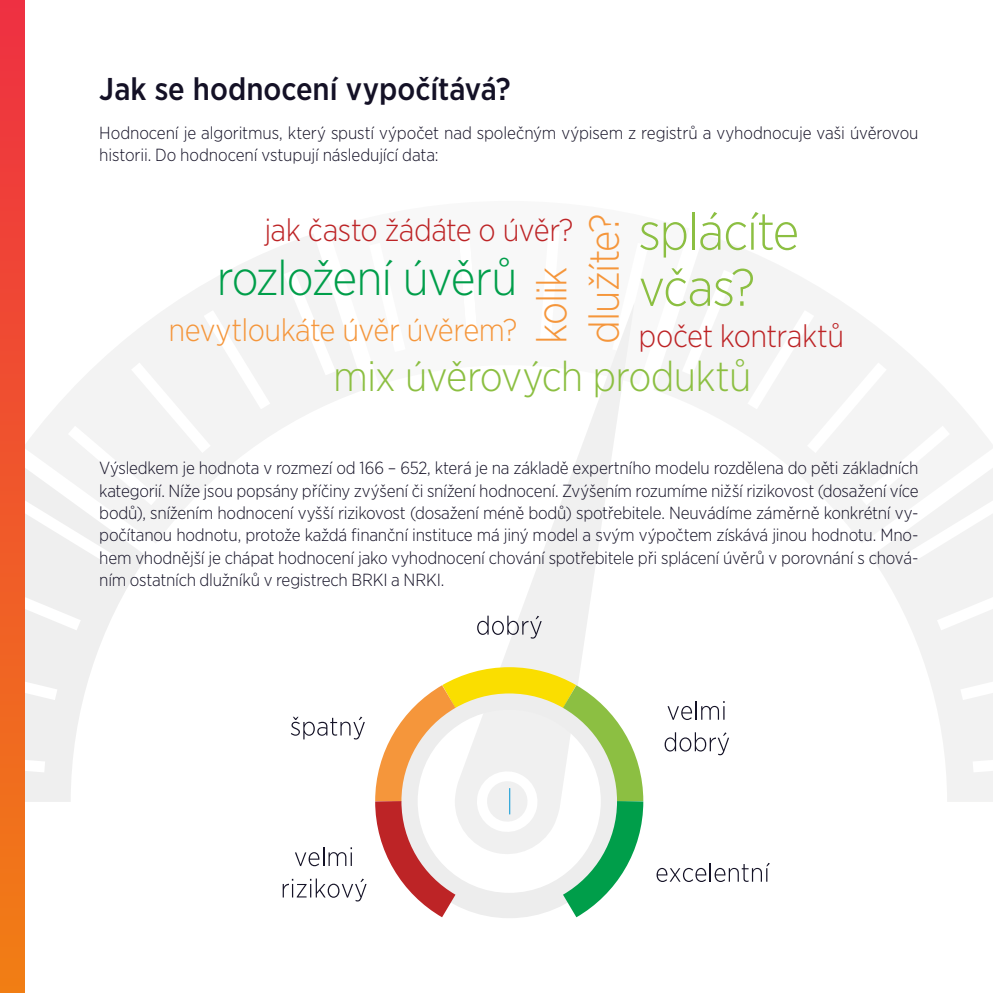
<style>
.page{position:relative;width:993px;height:993px;background:#fff}
.page>*{position:absolute;margin:0;border:0;box-sizing:border-box;transform-origin:0 0}
.t1{font:300 52.5px/56px "Gotham Narrow";letter-spacing:-.025em;color:#8cbf42}
.t2{font:300 49px "Gotham Narrow";letter-spacing:-.03em;color:#009e4a}
.t3{font:300 42px "Gotham Narrow";letter-spacing:-.02em;color:#8cbf42}
.t4{font:300 42px/52.5px "Gotham Narrow";letter-spacing:-.025em;color:#f5963b}
.t5{font:300 31.5px "Gotham Narrow";letter-spacing:-.015em;color:#bd2426}
.t6{font:500 31.5px "Gotham Narrow";color:#141126}
.t7{font:300 31.5px "Gotham Narrow";letter-spacing:-.02em;color:#f5963b}
.t8{font:300 17.5px/22.4px "Gotham Narrow";letter-spacing:-.01em;color:#141126}
</style>
<div class="page">
<svg style="left:25px;top:564px;width:116px;height:237px;fill:#efefef"></svg>
<svg style="left:654px;top:234px;width:199px;height:201px"></svg>
<svg style="left:165px;top:234px;width:199px;height:201px"></svg>
<svg style="left:877px;top:564px;width:115px;height:237px;fill:#f2f2f2"></svg>
<svg style="left:283px;top:270px;width:52px;height:105px"></svg>
<svg style="left:25px;top:310px;width:245px;height:254px"></svg>
<svg style="left:25px;top:578px;width:56px;height:52px"></svg>
<svg style="left:25px;top:663px;width:32px;height:36px"></svg>
<svg style="left:25px;top:752px;width:20px;height:20px"></svg>
<svg style="left:972px;top:752px;width:20px;height:20px"></svg>
<svg style="left:960px;top:663px;width:32px;height:36px"></svg>
<svg style="left:936px;top:578px;width:56px;height:52px"></svg>
<svg style="left:747px;top:310px;width:245px;height:254px"></svg>
<svg style="left:681px;top:270px;width:52px;height:105px"></svg>
<svg style="left:506px;top:305px;width:128px;height:348px"></svg>
<svg style="left:477px;top:615px;width:64px;height:23px"></svg>
<svg style="left:282px;top:653px;width:487px;height:265px"></svg>
<div style="left:0;top:0;width:25px;height:992px;background:linear-gradient(to bottom,#ee3042,#f17e14)"></div>
<h3 class="t6" style="left:99px;top:69px;width:413px">Jak se hodnocení vypočítává?</h3>
<p class="t8" style="left:99px;top:121px;width:820px">Hodnocení je algoritmus, který spustí výpočet nad společným výpisem z registrů a vyhodnocuje vaši úvěrovou historii. Do hodnocení vstupují následující data:</p>
<h3 class="t4" style="left:524px;top:344px;width:131px;rotate:-90deg">kolik dlužíte?</h3>
<h3 class="t5" style="left:264px;top:210px;width:310px">jak často žádáte o úvěr?</h3>
<h2 class="t2" style="left:217px;top:247px;width:302px">rozložení úvěrů</h2>
<h3 class="t7" style="left:168px;top:311px;width:350px">nevytloukáte úvěr úvěrem?</h3>
<h1 class="t1" style="left:638px;top:202px;width:162px">splácíte včas?</h1>
<h3 class="t5" style="left:638px;top:316px;width:207px">počet kontraktů</h3>
<h3 class="t3" style="left:333px;top:350px;width:419px">mix úvěrových produktů</h3>
<p class="t8" style="left:99px;top:456px;width:820px;text-align:justify">Výsledkem je hodnota v rozmezí od 166 – 652, která je na základě expertního modelu rozdělena do pěti základních kategorií. Níže jsou popsány příčiny zvýšení či snížení hodnocení. Zvýšením rozumíme nižší rizikovost (dosažení více bodů), snížením hodnocení vyšší rizikovost (dosažení méně bodů) spotřebitele. Neuvádíme záměrně konkrétní vy&shy;počítanou hodnotu, protože každá finanční instituce má jiný model a svým výpočtem získává jinou hodnotu. Mno&shy;hem vhodnější je chápat hodnocení jako vyhodnocení chování spotřebitele při splácení úvěrů v porovnání s chová&shy;ním ostatních dlužníků v registrech BRKI a NRKI.</p>
</div>
